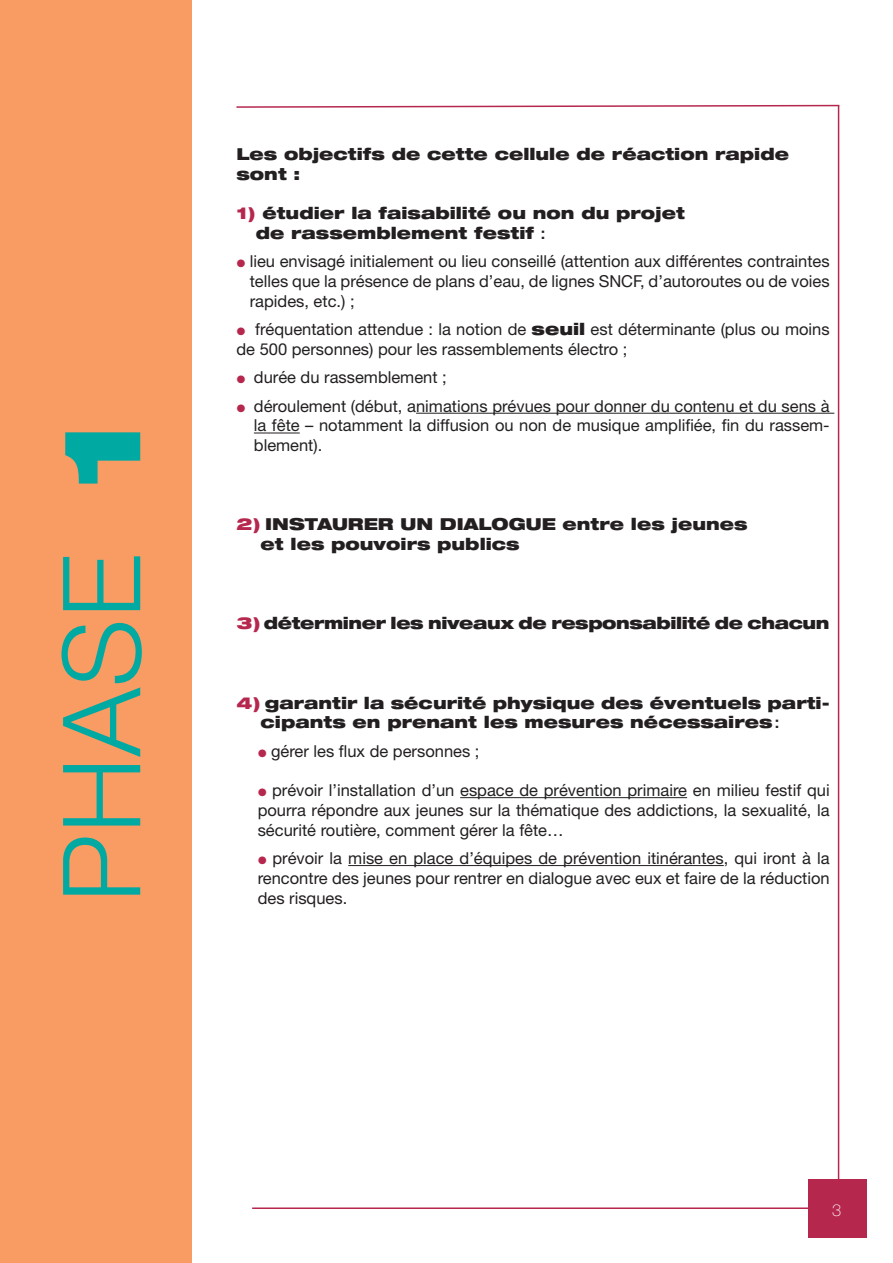
<style>
.page{position:relative;width:893px;height:1263px;background:#fff}
.page>*{position:absolute;margin:0;border:0;box-sizing:border-box;transform-origin:0 0}
.t1{font:300 108px "Helvetica Neue";color:#00a9a2}
.t2{font:900 expanded 108px "Helvetica Neue";color:#00a9a2}
.t3{font:16.5px/19.8px "Helvetica Neue";color:#231f20;text-align:justify}
.t4{font:900 expanded 16.5px/19.8px "Helvetica Neue";color:#231f20}
.t5{font:900 expanded 16.5px "Helvetica Neue";letter-spacing:-.025em;color:#231f20}
.titre{font:100 16.5px "Helvetica Neue";color:#fff}
.s1{color:#b6274e}
.s2{font-weight:500;font-stretch:normal}
.s3{font-family:"European Pi Three";color:#b6274e}
.s4{font-weight:900;font-stretch:expanded}
</style>
<div class="page">
<hr style="left:838px;top:106px;width:1px;height:1103px;background:#b6274e">
<hr style="left:416px;top:413px;width:418px;height:1px;background:#231f20">
<hr style="left:254px;top:433px;width:46px;height:1px;background:#231f20">
<hr style="left:460px;top:797px;width:227px;height:1px;background:#231f20">
<hr style="left:348px;top:865px;width:376px;height:1px;background:#231f20">
<hr style="left:252px;top:1207px;width:586px;height:2px;background:#b6274e">
<div style="left:0;top:0;width:191px;height:1263px;background:#f89c63"></div>
<svg style="left:236px;top:104px;width:604px;height:5px"></svg>
<div style="left:808px;top:1179px;width:59px;height:59px;background:#b6274e"></div>
<p class="t2" style="left:31px;top:491px;width:73px;rotate:-90deg">1</p>
<p class="t1" style="left:36px;top:902px;width:350px;rotate:-90deg">PHASE</p>
<p class="t4" style="left:236px;top:143px;width:554px">Les objectifs de cette cellule de réaction rapide sont :</p>
<p class="t4" style="left:256px;top:203px;width:431px;text-indent:-19px"><span class="s1">1)</span> étudier la faisabilité ou non du projet de rassemblement festif <span class="s2">:</span></p>
<p class="t3" style="left:250px;top:251px;width:581px;text-indent:-13px"><span class="s3">I</span> lieu envisagé initialement ou lieu conseillé (attention aux différentes contraintes telles que la présence de plans d’eau, de lignes SNCF, d’autoroutes ou de voies rapides, etc.) ;</p>
<p class="t3" style="left:236px;top:319px;width:595px"><span class="s3">I</span> fréquentation attendue : la notion de <span class="s4">seuil</span> est déterminante (plus ou moins de 500 personnes) pour les rassemblements électro ;</p>
<p class="t3" style="left:236px;top:367px;width:212px"><span class="s3">I</span> durée du rassemblement ;</p>
<p class="t3" style="left:254px;top:395px;width:577px;text-indent:-17px"><span class="s3">I</span> déroulement (début, animations prévues pour donner du contenu et du sens à la fête – notamment la diffusion ou non de musique amplifiée, fin du rassem&shy;blement).</p>
<p class="t4" style="left:261px;top:514px;width:488px;text-indent:-24px"><span class="s1">2)</span> INSTAURER UN DIALOGUE entre les jeunes et les pouvoirs publics</p>
<p class="t5" style="left:236px;top:613px;width:595px"><span class="s1">3)</span> déterminer les niveaux de responsabilité de chacun</p>
<p class="t4" style="left:261px;top:692px;width:570px;text-indent:-24px"><span class="s1">4)</span> garantir la sécurité physique des éventuels parti&shy;cipants en prenant les mesures nécessaires<span class="s2">:</span></p>
<p class="t3" style="left:258px;top:741px;width:223px"><span class="s3">I</span> gérer les flux de personnes ;</p>
<p class="t3" style="left:258px;top:780px;width:573px"><span class="s3">I</span> prévoir l’installation d’un espace de prévention primaire en milieu festif qui pourra répondre aux jeunes sur la thématique des addictions, la sexualité, la sécurité routière, comment gérer la fête…</p>
<p class="t3" style="left:258px;top:848px;width:573px"><span class="s3">I</span> prévoir la mise en place d’équipes de prévention itinérantes, qui iront à la rencontre des jeunes pour rentrer en dialogue avec eux et faire de la réduction</p>
<p class="t3" style="left:258px;top:887px;width:91px">des risques.</p>
<p class="titre" style="left:832px;top:1200px;width:11px">3</p>
</div>
